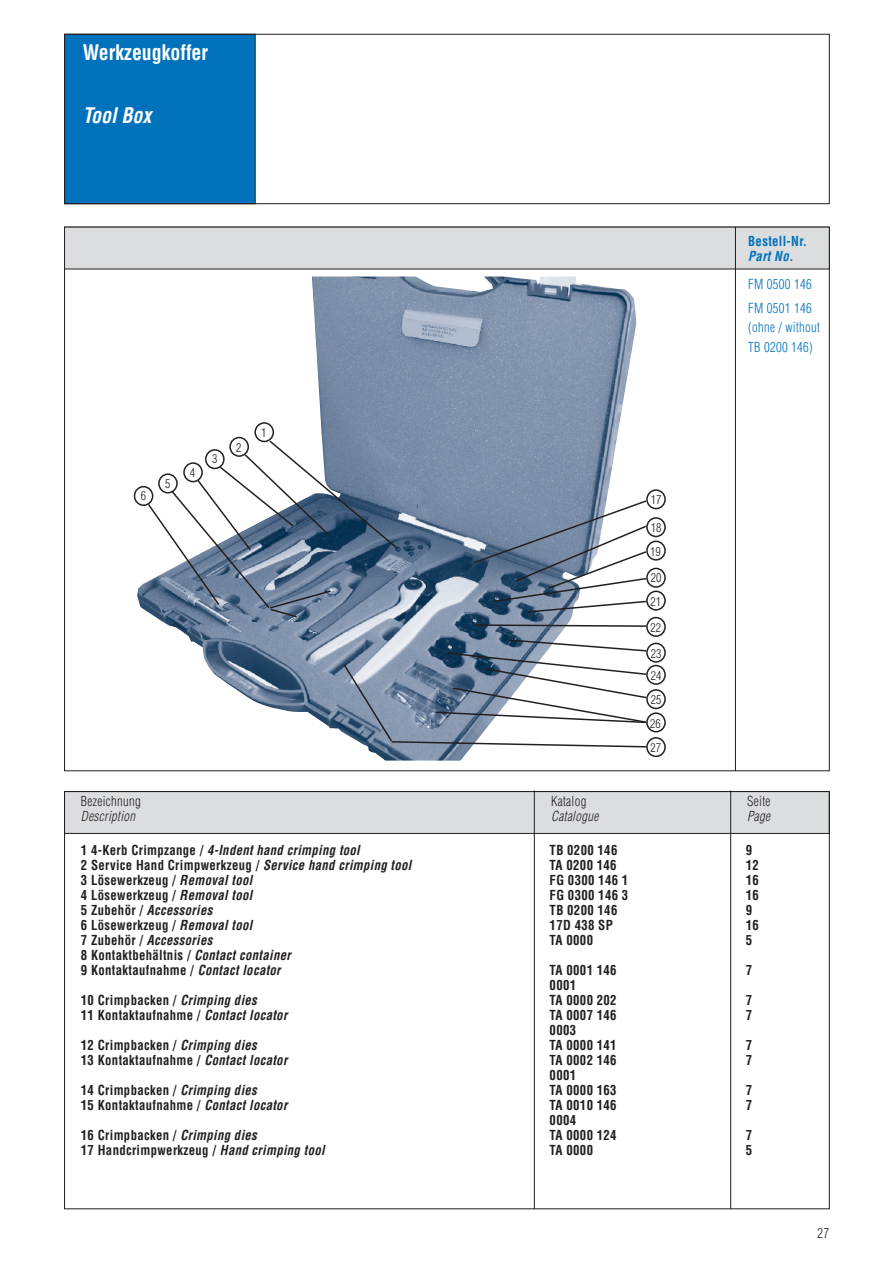
<style>
.page{position:relative;width:893px;height:1263px;background:#fff}
.page>*{position:absolute;margin:0;border:0;box-sizing:border-box;transform-origin:0 0}
.t1{font:700 condensed 21px "Helvetica";color:#fff;scale:.95 1}
.t2{font:italic 700 condensed 21px "Helvetica";color:#fff;scale:.95 1}
.t3{font:700 condensed 13.5px/15px "Helvetica";letter-spacing:.025em;color:#231f20;scale:.95 1}
.t4{font:300 condensed 13.5px/24px "Helvetica";letter-spacing:.025em;color:#0072bc;scale:.95 1}
.t5{font:300 condensed 13.5px "Helvetica";letter-spacing:.025em;color:#231f20;scale:.95 1}
.t6{font:italic 300 condensed 13.5px "Helvetica";letter-spacing:.025em;color:#231f20;scale:.95 1}
.t7{font:700 condensed 13.5px "Helvetica";letter-spacing:.025em;color:#0072bc;scale:.95 1}
.t8{font:italic 700 condensed 13.5px "Helvetica";letter-spacing:.025em;color:#0072bc;scale:.95 1}
.t9{font:300 condensed 12px/24px "Helvetica";color:#231f20}
.s1{font-style:italic}
</style>
<div class="page">
<div style="left:65px;top:34px;width:190px;height:170px;background:#0072bc"></div>
<div style="left:65px;top:227px;width:764px;height:42px;background:#dcdddf"></div>
<div style="left:65px;top:791px;width:764px;height:42px;background:#dcdddf"></div>
<div style="left:64px;top:791px;width:766px;height:43px;border:1px solid #231f20"></div>
<hr style="left:735px;top:227px;width:1px;height:544px;background:#231f20">
<img style="left:137px;top:276px;width:499px;height:485px">
<svg style="left:474px;top:623px;width:173px;height:5px"></svg>
<svg style="left:472px;top:499px;width:176px;height:114px"></svg>
<svg style="left:342px;top:638px;width:306px;height:110px"></svg>
<svg style="left:146px;top:439px;width:253px;height:179px"></svg>
<div style="left:134px;top:486px;width:19px;height:20px;border:2px solid #231f20;border-radius:50%"></div>
<div style="left:183px;top:462px;width:20px;height:20px;border:2px solid #231f20;border-radius:50%"></div>
<div style="left:158px;top:473px;width:20px;height:20px;border:2px solid #231f20;border-radius:50%"></div>
<div style="left:205px;top:449px;width:20px;height:20px;border:2px solid #231f20;border-radius:50%"></div>
<div style="left:229px;top:437px;width:20px;height:20px;border:2px solid #231f20;border-radius:50%"></div>
<div style="left:254px;top:422px;width:20px;height:20px;border:2px solid #231f20;border-radius:50%"></div>
<div style="left:646px;top:489px;width:20px;height:20px;border:2px solid #231f20;border-radius:50%"></div>
<div style="left:646px;top:541px;width:20px;height:20px;border:2px solid #231f20;border-radius:50%"></div>
<div style="left:646px;top:568px;width:20px;height:20px;border:2px solid #231f20;border-radius:50%"></div>
<div style="left:646px;top:591px;width:20px;height:20px;border:2px solid #231f20;border-radius:50%"></div>
<div style="left:646px;top:617px;width:20px;height:20px;border:2px solid #231f20;border-radius:50%"></div>
<div style="left:646px;top:643px;width:20px;height:20px;border:2px solid #231f20;border-radius:50%"></div>
<div style="left:646px;top:665px;width:20px;height:20px;border:2px solid #231f20;border-radius:50%"></div>
<div style="left:646px;top:689px;width:20px;height:20px;border:2px solid #231f20;border-radius:50%"></div>
<div style="left:646px;top:712px;width:20px;height:20px;border:2px solid #231f20;border-radius:50%"></div>
<div style="left:646px;top:737px;width:20px;height:20px;border:2px solid #231f20;border-radius:50%"></div>
<div style="left:646px;top:517px;width:20px;height:20px;border:2px solid #231f20;border-radius:50%"></div>
<hr style="left:534px;top:790px;width:1px;height:419px;background:#231f20">
<hr style="left:730px;top:790px;width:1px;height:419px;background:#231f20">
<div style="left:64px;top:34px;width:766px;height:170px;border:1px solid #231f20"></div>
<h1 class="t1" style="left:83px;top:40px;width:134px">Werkzeugkoffer</h1>
<h1 class="t2" style="left:83px;top:103px;width:74px">Tool Box</h1>
<p class="t9" style="left:141px;top:484px;width:7px">6</p>
<p class="t9" style="left:165px;top:472px;width:7px">5</p>
<p class="t9" style="left:190px;top:460px;width:7px">4</p>
<p class="t9" style="left:212px;top:447px;width:7px">3</p>
<p class="t9" style="left:236px;top:435px;width:7px">2</p>
<p class="t9" style="left:261px;top:421px;width:7px">1</p>
<p class="t5" style="left:81px;top:793px;width:65px">Bezeichnung</p>
<p class="t6" style="left:81px;top:808px;width:59px">Description</p>
<p class="t3" style="left:81px;top:842px;width:349px">1 4-Kerb Crimpzange / <span class="s1">4-Indent hand crimping tool<br></span>2 Service Hand Crimpwerkzeug / <span class="s1">Service hand crimping tool </span>3 Lösewerkzeug / <span class="s1">Removal tool<br></span>4 Lösewerkzeug / <span class="s1">Removal tool<br></span>5 Zubehör / <span class="s1">Accessories<br></span>6 Lösewerkzeug / <span class="s1">Removal tool<br></span>7 Zubehör / <span class="s1">Accessories<br></span>8 Kontaktbehältnis / <span class="s1">Contact container<br></span>9 Kontaktaufnahme / <span class="s1">Contact locator</span></p>
<p class="t3" style="left:81px;top:992px;width:219px">10 Crimpbacken / <span class="s1">Crimping dies<br></span>11 Kontaktaufnahme / <span class="s1">Contact locator</span></p>
<p class="t3" style="left:81px;top:1037px;width:219px">12 Crimpbacken / <span class="s1">Crimping dies<br></span>13 Kontaktaufnahme / <span class="s1">Contact locator</span></p>
<p class="t3" style="left:81px;top:1082px;width:219px">14 Crimpbacken / <span class="s1">Crimping dies<br></span>15 Kontaktaufnahme / <span class="s1">Contact locator</span></p>
<p class="t3" style="left:81px;top:1127px;width:258px">16 Crimpbacken / <span class="s1">Crimping dies<br></span>17 Handcrimpwerkzeug / <span class="s1">Hand crimping tool</span></p>
<p class="t5" style="left:551px;top:793px;width:39px">Katalog</p>
<p class="t6" style="left:551px;top:808px;width:51px">Catalogue</p>
<p class="t3" style="left:550px;top:842px;width:84px">TB 0200 146<br>TA 0200 146<br>FG 0300 146 1<br>FG 0300 146 3<br>TB 0200 146<br>17D 438 SP<br>TA 0000</p>
<p class="t3" style="left:550px;top:962px;width:72px">TA 0001 146<br>0001<br>TA 0000 202<br>TA 0007 146<br>0003<br>TA 0000 141<br>TA 0002 146<br>0001<br>TA 0000 163<br>TA 0010 146<br>0004<br>TA 0000 124<br>TA 0000</p>
<p class="t9" style="left:651px;top:488px;width:12px">17</p>
<p class="t9" style="left:650px;top:516px;width:13px">18<br>19</p>
<p class="t9" style="left:650px;top:566px;width:12px">20<br>21</p>
<p class="t9" style="left:650px;top:614px;width:13px;line-height:25.8px">22<br>23</p>
<p class="t9" style="left:650px;top:664px;width:13px;text-align:justify">24<br>25<br>26<br>27</p>
<p class="t7" style="left:748px;top:233px;width:64px">Bestell-Nr.</p>
<p class="t8" style="left:748px;top:248px;width:49px">Part No.</p>
<p class="t4" style="left:748px;top:272px;width:68px">FM 0500 146<br>FM 0501 146</p>
<p class="t4" style="left:748px;top:317px;width:77px;line-height:19.5px">(ohne / without<br>TB 0200 146)</p>
<p class="t5" style="left:747px;top:793px;width:26px">Seite</p>
<p class="t6" style="left:747px;top:808px;width:26px">Page</p>
<p class="t3" style="left:746px;top:842px;width:15px">9<br>12<br>16<br>16<br>9<br>16<br>5</p>
<p class="t3" style="left:746px;top:962px;width:8px">7</p>
<p class="t3" style="left:746px;top:992px;width:8px">7<br>7</p>
<p class="t3" style="left:746px;top:1037px;width:8px">7<br>7</p>
<p class="t3" style="left:746px;top:1082px;width:8px">7<br>7</p>
<p class="t3" style="left:746px;top:1127px;width:8px">7<br>5</p>
<p class="t5" style="left:817px;top:1225px;width:14px">27</p>
</div>
